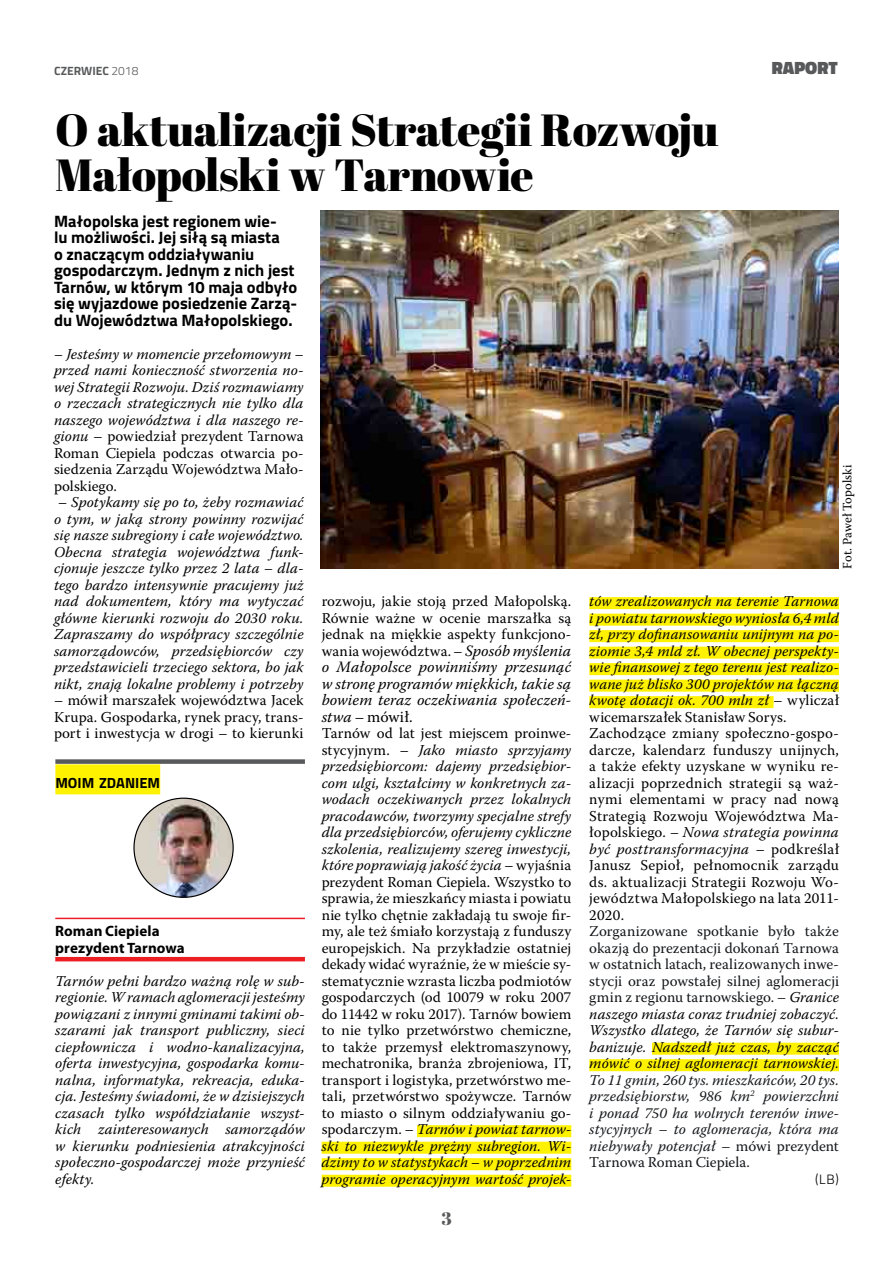
<style>
.page{position:relative;width:893px;height:1263px;background:#fff}
.page>*{position:absolute;margin:0;border:0;box-sizing:border-box;transform-origin:0 0}
.t1{font:45px/45px "Abril Fatface";letter-spacing:-.015em;color:#000}
.t2{font:900 18px "Titillium";letter-spacing:-.005em;color:#58595b}
.t3{font:18px "Abril Fatface";color:#58595b}
.t4{font:700 16.5px/16.5px "Titillium";color:#000}
.t5{font:italic 15.75px/16.5px "Warnock Pro";letter-spacing:.01em;color:#000;text-align:justify}
.t6{font:15px/16.5px "Warnock Pro";letter-spacing:.015em;color:#000;text-align:justify}
.t7{font:italic 15px/16.5px "Warnock Pro";letter-spacing:.005em;color:#000;text-align:justify}
.t8{font:15px/16.5px "Warnock Pro";color:#14171a;text-align:justify}
.t9{font:italic 15px/16.5px "Warnock Pro";letter-spacing:.005em;color:#14171a;text-align:justify}
.t10{font:700 15px/16.5px "Myriad Pro";letter-spacing:.005em;color:#000}
.t11{font:700 14.7px "Titillium";color:#000}
.t12{font:300 13.5px "Titillium";color:#000}
.t13{font:12.75px "Warnock Pro";color:#000}
.t14{font:700 12px "Titillium";color:#58595b}
.s1{font-weight:300}
.s2{font-style:normal}
.s3{font-style:italic;font-size:15.75px}
.s4{font-style:italic}
.s5{font-style:italic;color:#000}
</style>
<div class="page">
<img style="left:320px;top:210px;width:519px;height:358px">
<div style="left:417px;top:1125px;width:154px;height:12px;background:#fff200"></div>
<div style="left:322px;top:1142px;width:249px;height:12px;background:#fff200"></div>
<div style="left:322px;top:1158px;width:249px;height:12px;background:#fff200"></div>
<div style="left:322px;top:1175px;width:249px;height:12px;background:#fff200"></div>
<div style="left:589px;top:597px;width:250px;height:12px;background:#fff200"></div>
<div style="left:589px;top:614px;width:250px;height:12px;background:#fff200"></div>
<div style="left:589px;top:630px;width:250px;height:12px;background:#fff200"></div>
<div style="left:589px;top:647px;width:250px;height:12px;background:#fff200"></div>
<div style="left:589px;top:663px;width:250px;height:12px;background:#fff200"></div>
<div style="left:589px;top:680px;width:250px;height:12px;background:#fff200"></div>
<div style="left:589px;top:696px;width:185px;height:12px;background:#fff200"></div>
<div style="left:652px;top:1043px;width:187px;height:12px;background:#fff200"></div>
<div style="left:589px;top:1059px;width:250px;height:12px;background:#fff200"></div>
<img style="left:134px;top:798px;width:99px;height:99px;border-radius:50px">
<hr style="left:55px;top:918px;width:250px;height:1px;background:#ed1d24">
<hr style="left:55px;top:957px;width:250px;height:4px;background:#ed1d24">
<div style="left:55px;top:764px;width:105px;height:30px;background:#fff200"></div>
<div style="left:55px;top:759px;width:250px;height:5px;background:#58595b"></div>
<p class="t14" style="left:54px;top:62px;width:86px">CZERWIEC <span class="s1">2018</span></p>
<h1 class="t1" style="left:55px;top:107px;width:665px">O aktualizacji Strategii Rozwoju<br>Małopolski w Tarnowie</h1>
<p class="t2" style="left:772px;top:55px;width:67px">RAPORT</p>
<p class="t4" style="left:54px;top:212px;width:245px">Małopolska jest regionem wie-<br>lu możliwości. Jej siłą są miasta<br>o znaczącym oddziaływaniu gospodarczym. Jednym z nich jest<br>Tarnów, w którym 10 maja odbyło się wyjazdowe posiedzenie Zarzą&shy;du Województwa Małopolskiego.</p>
<p class="t7" style="left:54px;top:345px;width:251px">– Jesteśmy w momencie przełomowym – przed nami konieczność stworzenia no&shy;wej Strategii Rozwoju. Dziś rozmawiamy o rzeczach strategicznych nie tylko dla naszego województwa i dla naszego re&shy;gionu <span class="s2">– powiedział prezydent Tarnowa Roman Ciepiela podczas otwarcia po&shy;siedzenia Zarządu Województwa Mało&shy;polskiego.</span></p>
<p class="t7" style="left:54px;top:494px;width:251px"><span class="s2">–</span> Spotykamy się po to, żeby rozmawiać o tym, w jaką strony powinny rozwijać się nasze subregiony i całe województwo.<br>Obecna strategia województwa funk&shy;cjonuje jeszcze tylko przez 2 lata – dla&shy;tego bardzo intensywnie pracujemy już nad dokumentem, który ma wytyczać główne kierunki rozwoju do 2030 roku.<br>Zapraszamy do współpracy szczególnie samorządowców, przedsiębiorców czy przedstawicieli trzeciego sektora, bo jak nikt, znają lokalne problemy i potrzeby</p>
<p class="t6" style="left:54px;top:692px;width:251px">– mówił marszałek województwa Jacek Krupa. Gospodarka, rynek pracy, trans&shy;port i inwestycja w drogi – to kierunki</p>
<p class="t11" style="left:55px;top:772px;width:106px">MOIM ZDANIEM</p>
<p class="t10" style="left:55px;top:922px;width:131px">Roman Ciepiela prezydent Tarnowa</p>
<p class="t7" style="left:55px;top:972px;width:251px">Tarnów pełni bardzo ważną rolę w sub&shy;regionie. W ramach aglomeracji jesteśmy powiązani z innymi gminami takimi ob&shy;szarami jak transport publiczny, sieci ciepłownicza i wodno-kanalizacyjna, oferta inwestycyjna, gospodarka komu&shy;nalna, informatyka, rekreacja, eduka&shy;cja. Jesteśmy świadomi, że w dzisiejszych czasach tylko współdziałanie wszyst&shy;kich zainteresowanych samorządów w kierunku podniesienia atrakcyjności społeczno-gospodarczej może przynieść efekty.</p>
<p class="t6" style="left:322px;top:593px;width:251px">rozwoju, jakie stoją przed Małopolską.<br>Równie ważne w ocenie marszałka są jednak na miękkie aspekty funkcjono&shy;wania województwa. – <span class="s3">Sposób myślenia</span></p>
<p class="t5" style="left:322px;top:658px;width:251px">o Małopolsce powinniśmy przesunąć w stronę programów miękkich, takie są bowiem teraz oczekiwania społeczeń&shy;stwa <span class="s2">– mówił.</span></p>
<p class="t6" style="left:322px;top:725px;width:251px">Tarnów od lat jest miejscem proinwe&shy;stycyjnym. – <span class="s4">Jako miasto sprzyjamy przedsiębiorcom: dajemy przedsiębior&shy;com ulgi, kształcimy w konkretnych za&shy;wodach oczekiwanych przez lokalnych pracodawców, tworzymy specjalne strefy dla przedsiębiorców, oferujemy cykliczne szkolenia, realizujemy szereg inwestycji, które poprawiają jakość życia</span> – wyjaśnia prezydent Roman Ciepiela. Wszystko to sprawia, że mieszkańcy miasta i powiatu nie tylko chętnie zakładają tu swoje fir&shy;my, ale też śmiało korzystają z funduszy europejskich. Na przykładzie ostatniej dekady widać wyraźnie, że w mieście sy&shy;stematycznie wzrasta liczba podmiotów gospodarczych (od 10079 w roku 2007 do 11442 w roku 2017). Tarnów bowiem to nie tylko przetwórstwo chemiczne, to także przemysł elektromaszynowy, mechatronika, branża zbrojeniowa, IT, transport i logistyka, przetwórstwo me&shy;tali, przetwórstwo spożywcze. Tarnów to miasto o silnym oddziaływaniu go&shy;spodarczym. – <span class="s4">Tarnów i powiat tarnow&shy;ski to niezwykle prężny subregion. Wi&shy;dzimy to w statystykach – w poprzednim programie operacyjnym wartość projek-</span></p>
<p class="t3" style="left:441px;top:1206px;width:12px">3</p>
<p class="t13" style="left:840px;top:568px;width:106px;rotate:-90deg">Fot. Paweł Topolski</p>
<p class="t6" style="left:589px;top:593px;width:251px;text-align:left"><span class="s4">tów zrealizowanych na terenie Tarnowa i powiatu tarnowskiego wyniosła 6,4 mld zł, przy dofinansowaniu unijnym na po&shy;ziomie 3,4 mld zł. W obecnej perspekty&shy;wie finansowej z tego terenu jest realizo&shy;wane już blisko 300 projektów na łączną kwotę dotacji ok. 700 mln zł</span> – wyliczał wicemarszałek Stanisław Sorys.<br>Zachodzące zmiany społeczno-gospo&shy;darcze, kalendarz funduszy unijnych, a także efekty uzyskane w wyniku re&shy;alizacji poprzednich strategii są waż&shy;nymi elementami w pracy nad nową Strategią Rozwoju Województwa Ma&shy;łopolskiego. <span class="s4">– Nowa strategia powinna być posttransformacyjna</span> – podkreślał Janusz Sepioł, pełnomocnik zarządu ds. aktualizacji Strategii Rozwoju Wo&shy;jewództwa Małopolskiego na lata 2011- 2020.</p>
<p class="t8" style="left:589px;top:923px;width:251px">Zorganizowane spotkanie było także okazją do prezentacji dokonań Tarnowa w ostatnich latach, realizowanych inwe&shy;stycji oraz powstałej silnej aglomeracji gmin z regionu tarnowskiego. – <span class="s5">Granice naszego miasta coraz trudniej zobaczyć.<br>Wszystko dlatego, że Tarnów się subur&shy;banizuje. Nadszedł już czas, by zacząć mówić o silnej aglomeracji tarnowskiej.</span></p>
<p class="t9" style="left:589px;top:1071px;width:251px">To 11 gmin, 260 tys. mieszkańców, 20 tys. przedsiębiorstw, 986 km<sup>2</sup> powierzchni i ponad 750 ha wolnych terenów inwe&shy;stycyjnych – to aglomeracja, która ma niebywały potencjał <span class="s2">– mówi prezydent Tarnowa Roman Ciepiela.</span></p>
<p class="t12" style="left:815px;top:1169px;width:25px">(lb)</p>
</div>
